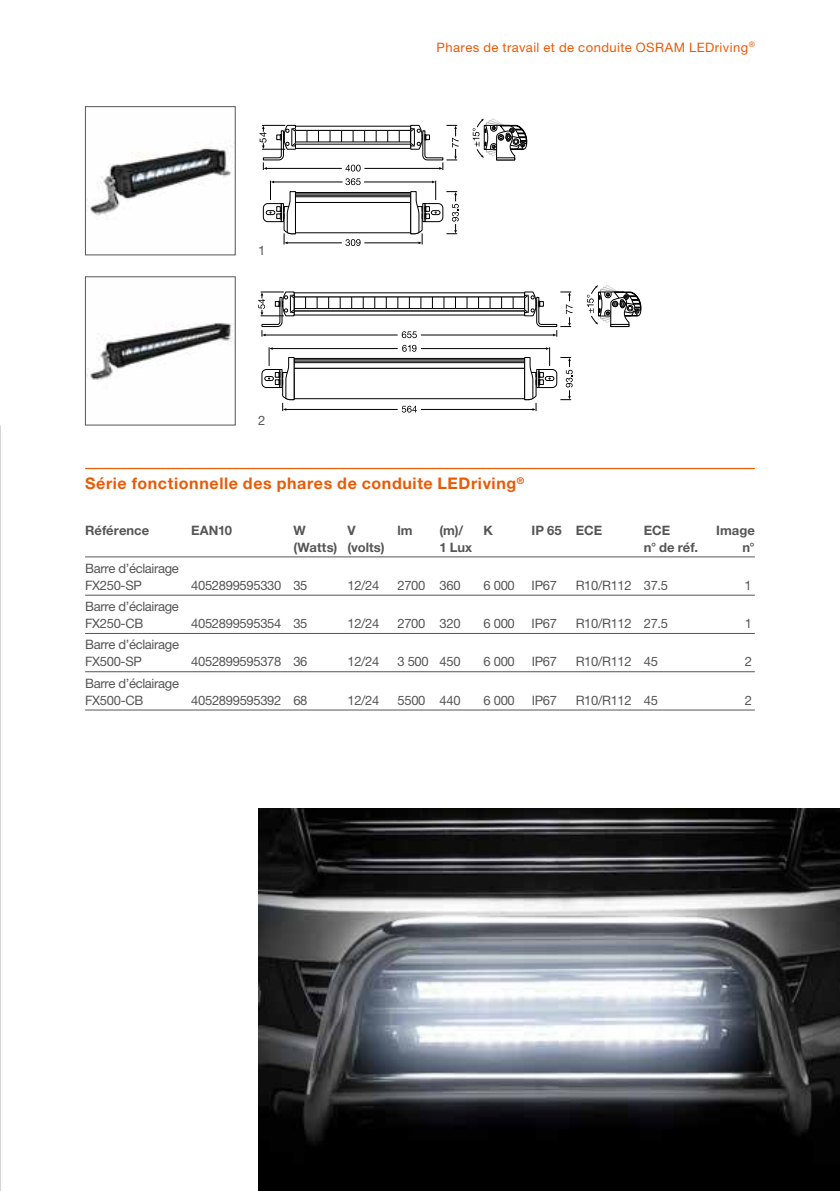
<style>
.page{position:relative;width:840px;height:1191px;background:#fff}
.page>*{position:absolute;margin:0;border:0;box-sizing:border-box;transform-origin:0 0}
.t1{font:700 16px "Helvetica Neue LT Pro";letter-spacing:.04em;color:#ea5a06}
.t2{font:13px/17px "Helvetica Neue LT Pro";letter-spacing:-.025em;color:#565656}
.t3{font:700 13px "Helvetica Neue LT Pro";letter-spacing:.005em;color:#565656}
.t4{font:13px "Helvetica Neue LT Pro";letter-spacing:.035em;color:#ea5a06}
.t5{font:9.4px "Helvetica Neue LT Pro";color:#000}
</style>
<div class="page">
<img style="left:87px;top:145px;width:146px;height:74px">
<div style="left:85px;top:106px;width:150px;height:149px;border:1px solid #565656"></div>
<img style="left:87px;top:323px;width:146px;height:57px">
<div style="left:85px;top:276px;width:150px;height:149px;border:1px solid #565656"></div>
<hr style="left:364px;top:182px;width:68px;height:1px;background:#000">
<hr style="left:273px;top:182px;width:69px;height:1px;background:#000">
<hr style="left:364px;top:242px;width:55px;height:1px;background:#000">
<hr style="left:287px;top:242px;width:54px;height:1px;background:#000">
<hr style="left:364px;top:168px;width:75px;height:1px;background:#000">
<hr style="left:266px;top:168px;width:75px;height:1px;background:#000">
<div style="left:295px;top:144px;width:116px;height:5px;border:1px solid #000"></div>
<svg style="left:297px;top:132px;width:112px;height:10px"></svg>
<div style="left:295px;top:130px;width:116px;height:14px;border:1px solid #000"></div>
<svg style="left:306px;top:130px;width:1px;height:12px"></svg>
<svg style="left:318px;top:130px;width:1px;height:12px"></svg>
<svg style="left:329px;top:130px;width:1px;height:12px"></svg>
<svg style="left:341px;top:130px;width:1px;height:12px"></svg>
<svg style="left:352px;top:130px;width:1px;height:12px"></svg>
<svg style="left:364px;top:130px;width:1px;height:12px"></svg>
<svg style="left:375px;top:130px;width:1px;height:12px"></svg>
<svg style="left:387px;top:130px;width:1px;height:12px"></svg>
<svg style="left:398px;top:130px;width:1px;height:12px"></svg>
<div style="left:295px;top:192px;width:116px;height:7px;border:1px solid #000"></div>
<div style="left:295px;top:197px;width:115px;height:5px;background:#fff"></div>
<div style="left:295px;top:202px;width:116px;height:31px;border:1px solid #000"></div>
<svg style="left:262px;top:125px;width:34px;height:45px"></svg>
<svg style="left:262px;top:181px;width:34px;height:63px"></svg>
<svg style="left:345px;top:178px;width:15px;height:7px"></svg>
<svg style="left:345px;top:239px;width:15px;height:7px"></svg>
<svg style="left:345px;top:165px;width:15px;height:6px"></svg>
<svg style="left:409px;top:125px;width:49px;height:45px"></svg>
<svg style="left:410px;top:181px;width:48px;height:63px"></svg>
<svg style="left:472px;top:118px;width:54px;height:43px"></svg>
<hr style="left:421px;top:348px;width:125px;height:1px;background:#000">
<hr style="left:272px;top:348px;width:125px;height:1px;background:#000">
<hr style="left:421px;top:409px;width:111px;height:1px;background:#000">
<hr style="left:285px;top:409px;width:112px;height:1px;background:#000">
<hr style="left:421px;top:335px;width:132px;height:1px;background:#000">
<hr style="left:265px;top:335px;width:132px;height:1px;background:#000">
<div style="left:293px;top:308px;width:231px;height:3px;border:1px solid #000"></div>
<div style="left:293px;top:358px;width:231px;height:6px;border:1px solid #000"></div>
<div style="left:293px;top:362px;width:231px;height:7px;border:1px solid #000"></div>
<div style="left:293px;top:368px;width:231px;height:31px;border:1px solid #000"></div>
<svg style="left:261px;top:347px;width:33px;height:64px"></svg>
<svg style="left:402px;top:345px;width:14px;height:7px"></svg>
<svg style="left:401px;top:406px;width:15px;height:6px"></svg>
<svg style="left:401px;top:331px;width:15px;height:7px"></svg>
<svg style="left:523px;top:291px;width:49px;height:46px"></svg>
<svg style="left:523px;top:347px;width:49px;height:64px"></svg>
<svg style="left:258px;top:291px;width:37px;height:46px"></svg>
<svg style="left:586px;top:285px;width:55px;height:42px"></svg>
<hr style="left:85px;top:468px;width:669px;height:1px;background:#ea5a06">
<hr style="left:85px;top:556px;width:669px;height:1px;background:#565656">
<hr style="left:85px;top:595px;width:669px;height:1px;background:#565656">
<hr style="left:85px;top:633px;width:669px;height:1px;background:#565656">
<hr style="left:85px;top:671px;width:669px;height:1px;background:#565656">
<hr style="left:85px;top:709px;width:669px;height:1px;background:#565656">
<img style="left:258px;top:808px;width:581px;height:383px">
<p class="t5" style="left:257px;top:143px;width:12px;rotate:-90deg">54</p>
<p class="t2" style="left:258px;top:242px;width:9px">1</p>
<p class="t2" style="left:258px;top:412px;width:9px">2</p>
<p class="t4" style="left:436px;top:39px;width:319px">Phares de travail et de conduite OSRAM LEDriving<sup>®</sup></p>
<p class="t1" style="left:85px;top:473px;width:440px">Série fonctionnelle des phares de conduite LEDriving<sup>®</sup></p>
<p class="t3" style="left:85px;top:522px;width:66px">Référence</p>
<p class="t3" style="left:191px;top:522px;width:42px">EAN10</p>
<p class="t3" style="left:293px;top:522px;width:14px">W</p>
<p class="t3" style="left:347px;top:522px;width:10px">V</p>
<p class="t3" style="left:397px;top:522px;width:17px">lm</p>
<p class="t3" style="left:439px;top:522px;width:25px">(m)/</p>
<p class="t3" style="left:483px;top:522px;width:11px">K</p>
<p class="t3" style="left:531px;top:522px;width:72px">IP 65 ECE</p>
<p class="t3" style="left:643px;top:522px;width:28px">ECE</p>
<p class="t3" style="left:715px;top:522px;width:40px">Image</p>
<p class="t3" style="left:293px;top:539px;width:93px">(Watts) (volts)</p>
<p class="t3" style="left:439px;top:539px;width:34px">1 Lux</p>
<p class="t3" style="left:643px;top:539px;width:56px">n° de réf.</p>
<p class="t3" style="left:742px;top:539px;width:14px">n°</p>
<p class="t2" style="left:85px;top:559px;width:95px">Barre d’éclairage<br>FX250-SP</p>
<p class="t2" style="left:191px;top:576px;width:118px">4052899595330 35</p>
<p class="t2" style="left:347px;top:576px;width:33px">12/24</p>
<p class="t2" style="left:397px;top:576px;width:65px">2700 360</p>
<p class="t2" style="left:483px;top:576px;width:33px">6 000</p>
<p class="t2" style="left:531px;top:576px;width:27px">IP67</p>
<p class="t2" style="left:575px;top:576px;width:94px">R10/R112 37.5</p>
<p class="t2" style="left:744px;top:576px;width:9px">1</p>
<p class="t2" style="left:85px;top:598px;width:95px">Barre d’éclairage<br>FX250-CB</p>
<p class="t2" style="left:85px;top:636px;width:95px">Barre d’éclairage<br>FX500-SP</p>
<p class="t2" style="left:85px;top:674px;width:95px">Barre d’éclairage<br>FX500-CB</p>
<p class="t2" style="left:191px;top:615px;width:118px">4052899595354 35</p>
<p class="t2" style="left:347px;top:615px;width:33px">12/24</p>
<p class="t2" style="left:397px;top:615px;width:65px">2700 320</p>
<p class="t2" style="left:483px;top:615px;width:33px">6 000</p>
<p class="t2" style="left:531px;top:615px;width:27px">IP67</p>
<p class="t2" style="left:575px;top:615px;width:94px">R10/R112 27.5</p>
<p class="t2" style="left:744px;top:615px;width:9px">1</p>
<p class="t2" style="left:191px;top:653px;width:118px">4052899595378 36</p>
<p class="t2" style="left:347px;top:653px;width:33px">12/24</p>
<p class="t2" style="left:397px;top:653px;width:65px">3 500 450</p>
<p class="t2" style="left:483px;top:653px;width:33px">6 000</p>
<p class="t2" style="left:531px;top:653px;width:27px">IP67</p>
<p class="t2" style="left:575px;top:653px;width:84px">R10/R112 45</p>
<p class="t2" style="left:744px;top:653px;width:9px">2</p>
<p class="t2" style="left:191px;top:691px;width:118px">4052899595392 68</p>
<p class="t2" style="left:347px;top:691px;width:33px">12/24</p>
<p class="t2" style="left:397px;top:691px;width:65px">5500 440</p>
<p class="t2" style="left:483px;top:691px;width:33px">6 000</p>
<p class="t2" style="left:531px;top:691px;width:27px">IP67</p>
<p class="t2" style="left:575px;top:691px;width:84px">R10/R112 45</p>
<p class="t2" style="left:744px;top:691px;width:9px">2</p>
</div>
